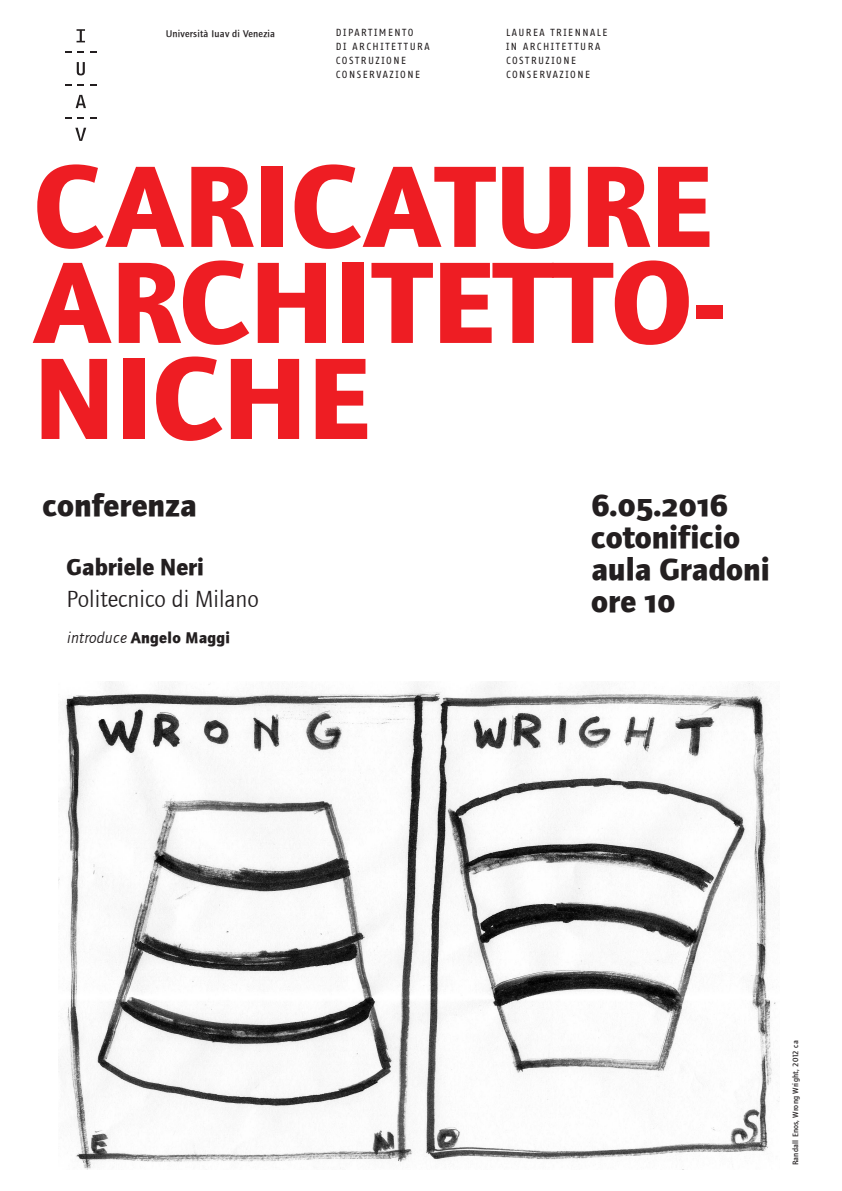
<style>
.page{position:relative;width:842px;height:1191px;background:#fff}
.page>*{position:absolute;margin:0;border:0;box-sizing:border-box;transform-origin:0 0}
.TITOLO{font:700 120px/96px "Foundry Journal";color:#ee1d23}
.SOTTOTITOLO___INFO{font:700 32px "Foundry Journal";color:#231f20}
.SOTTOTITOLO{font:700 32px "Foundry Journal";color:#231f20}
.SOTTOTITOLO___INFO-2{font:700 32px "Foundry Journal Sc";color:#231f20}
.SOTTOTITOLO-2{font:24px "Foundry Journal";color:#231f20}
.TESTO_piccolo{font:700 24px "Foundry Journal";color:#231f20}
.TESTO_piccolo-2{font:700 16px "Foundry Journal";letter-spacing:.02em;color:#231f20}
.INTESTAZIONE_maiusco{font:10px "Fago Office Sans";letter-spacing:.15em;color:#231f20}
.INTESTAZIONE_iuav{font:500 10px "Foundry Journal";letter-spacing:.02em;color:#231f20}
.INTESTAZIONE_iuav-2{font:500 8px "Foundry Journal";letter-spacing:.02em;color:#231f20}
.s1{font-weight:400;font-style:italic}
.s2{font-family:"Foundry Journal Sc"}
</style>
<div class="page">
<svg style="left:77px;top:29px;width:8px;height:13px"></svg>
<svg style="left:65px;top:51px;width:7px;height:2px"></svg>
<svg style="left:78px;top:51px;width:6px;height:2px"></svg>
<svg style="left:90px;top:51px;width:6px;height:2px"></svg>
<svg style="left:77px;top:62px;width:8px;height:13px"></svg>
<svg style="left:65px;top:84px;width:7px;height:2px"></svg>
<svg style="left:78px;top:84px;width:6px;height:2px"></svg>
<svg style="left:90px;top:84px;width:6px;height:2px"></svg>
<svg style="left:76px;top:95px;width:10px;height:13px"></svg>
<svg style="left:65px;top:117px;width:7px;height:2px"></svg>
<svg style="left:78px;top:117px;width:6px;height:2px"></svg>
<svg style="left:90px;top:117px;width:6px;height:2px"></svg>
<svg style="left:75px;top:128px;width:11px;height:13px"></svg>
<img style="left:59px;top:681px;width:720px;height:488px">
<p class="INTESTAZIONE_iuav" style="left:166px;top:28px;width:111px">Università Iuav di Venezia</p>
<p class="INTESTAZIONE_maiusco" style="left:336px;top:27px;width:79px">DIPARTIMENTO</p>
<p class="INTESTAZIONE_maiusco" style="left:336px;top:41px;width:95px">DI ARCHITETTURA</p>
<p class="INTESTAZIONE_maiusco" style="left:336px;top:55px;width:72px">COSTRUZIONE</p>
<p class="INTESTAZIONE_maiusco" style="left:336px;top:69px;width:85px">CONSERVAZIONE</p>
<p class="INTESTAZIONE_maiusco" style="left:506px;top:27px;width:103px">LAUREA TRIENNALE</p>
<p class="INTESTAZIONE_maiusco" style="left:506px;top:41px;width:96px">IN ARCHITETTURA</p>
<p class="INTESTAZIONE_maiusco" style="left:506px;top:55px;width:72px">COSTRUZIONE</p>
<p class="INTESTAZIONE_maiusco" style="left:506px;top:69px;width:86px">CONSERVAZIONE</p>
<p class="TITOLO" style="left:34px;top:158px;width:679px">CARICATURE</p>
<p class="TITOLO" style="left:34px;top:254px;width:693px">ARCHITETTO-<br>NICHE</p>
<p class="SOTTOTITOLO" style="left:43px;top:486px;width:156px">conferenza</p>
<p class="TESTO_piccolo" style="left:67px;top:553px;width:139px">Gabriele Neri</p>
<p class="SOTTOTITOLO-2" style="left:67px;top:586px;width:194px">Politecnico di Milano</p>
<p class="TESTO_piccolo-2" style="left:67px;top:628px;width:165px"><span class="s1">introduce</span> Angelo Maggi</p>
<p class="SOTTOTITOLO___INFO-2" style="left:591px;top:486px;width:138px">6.05.2016</p>
<p class="SOTTOTITOLO___INFO" style="left:591px;top:518px;width:151px">cotonificio</p>
<p class="SOTTOTITOLO___INFO" style="left:591px;top:550px;width:180px">aula Gradoni</p>
<p class="SOTTOTITOLO___INFO" style="left:591px;top:582px;width:86px">ore <span class="s2">10</span></p>
<p class="INTESTAZIONE_iuav-2" style="left:791px;top:1165px;width:126px;rotate:-90deg">Randall Enos, Wrong Wright, 2012 ca</p>
</div>
